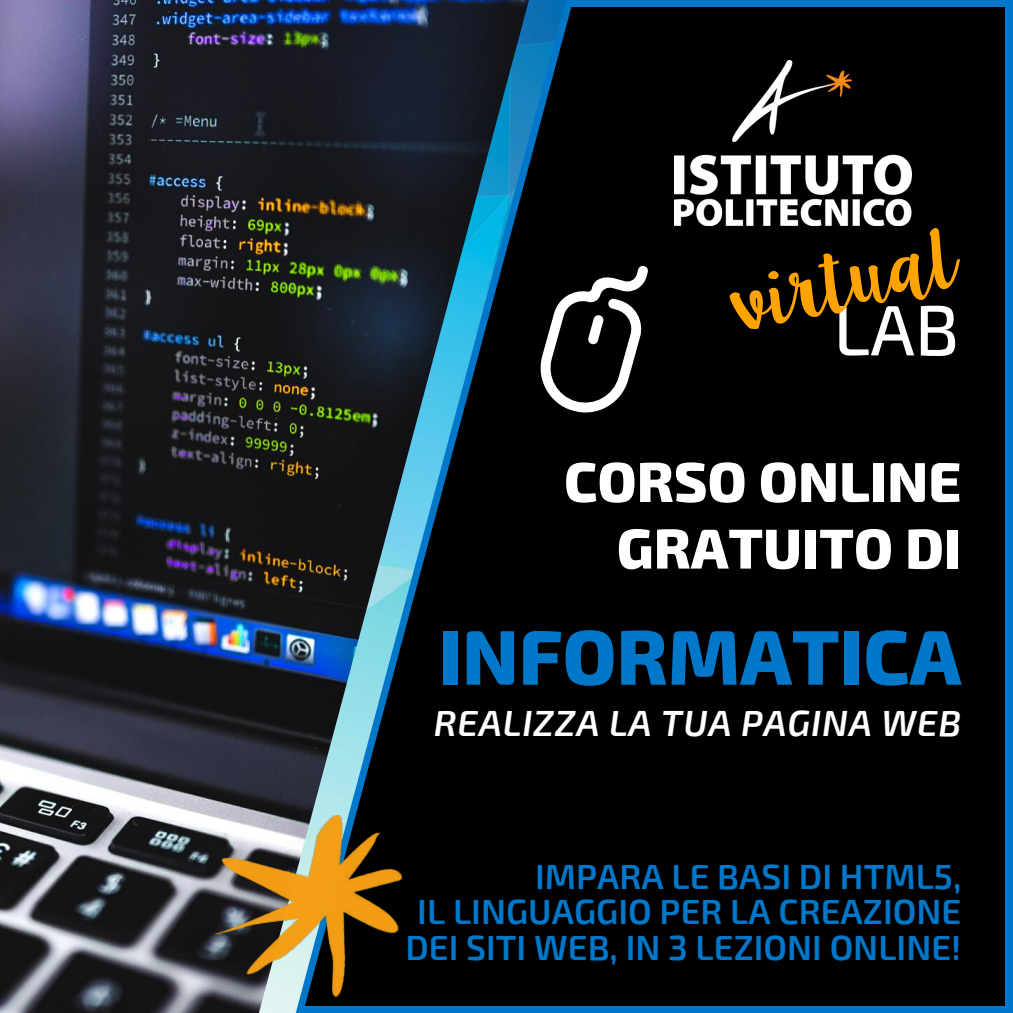
<style>
.page{position:relative;width:1013px;height:1013px;background:#fff}
.page>*{position:absolute;margin:0;border:0;box-sizing:border-box;transform-origin:0 0}
.t1{font:800 77.5px "Exo 2";color:#0077c8}
.t2{font:71.25px "Lilly Belle";color:#ffa300}
.t3{font:500 71.25px "Exo 2";color:#fff}
.t4{font:800 56.25px/66.5px "Exo 2";color:#fff;text-align:right}
.t5{font:italic 600 36.5px "Exo 2";letter-spacing:.02em;color:#fff}
.t6{font:600 35px/35.6px "Exo 2";color:#0077c8;text-align:right}
</style>
<div class="page">
<img style="left:0;top:0;width:86px;height:1012px">
<img style="left:86px;top:0;width:161px;height:1012px">
<div style="left:247px;top:0;width:758px;height:1012px;background:#000"></div>
<div style="left:1005px;top:0;width:7px;height:1012px;background:#0077c8"></div>
<div style="left:554px;top:0;width:458px;height:7px;background:#0077c8"></div>
<div style="left:303px;top:1005px;width:709px;height:7px;background:#0077c8"></div>
<div style="left:566px;top:7px;width:86px;height:999px;background:#000"></div>
<img style="left:259px;top:0;width:307px;height:1012px">
<img style="left:202px;top:808px;width:213px;height:202px">
<img style="left:674px;top:60px;width:237px;height:165px">
<svg style="left:530px;top:246px;width:128px;height:177px"></svg>
<h2 class="t2" style="left:724px;top:251px;width:228px;rotate:-13deg">virtual</h2>
<h2 class="t3" style="left:833px;top:284px;width:127px">LAB</h2>
<h3 class="t4" style="left:564px;top:445px;width:399px">CORSO ONLINE<br>GRATUITO DI</h3>
<h1 class="t1" style="left:438px;top:606px;width:524px">INFORMATICA</h1>
<p class="t5" style="left:434px;top:699px;width:529px">REALIZZA LA TUA PAGINA WEB</p>
<p class="t6" style="left:405px;top:856px;width:557px">IMPARA LE BASI DI HTML5,<br>IL LINGUAGGIO PER LA CREAZIONE<br>DEI SITI WEB, IN 3 LEZIONI ONLINE!</p>
</div>
